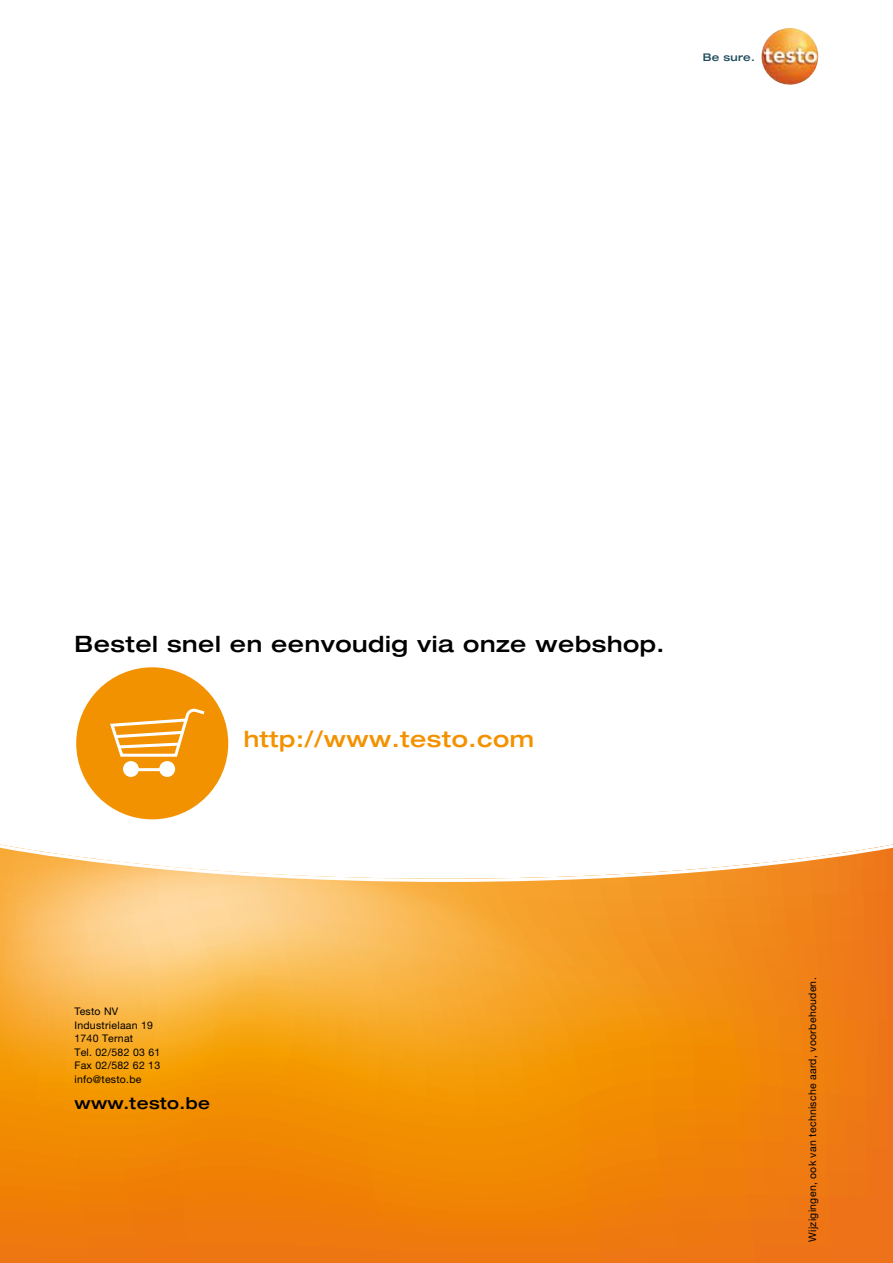
<style>
.page{position:relative;width:893px;height:1263px;background:#fff}
.page>*{position:absolute;margin:0;border:0;box-sizing:border-box;transform-origin:0 0}
.t1{font:500 expanded 22.5px "Helvetica Neue LT Com";letter-spacing:.025em;color:#000}
.t2{font:500 expanded 22.5px "Helvetica Neue LT Com";letter-spacing:.025em;color:#f39200}
.t3{font:500 expanded 16.5px "Helvetica Neue LT Com";letter-spacing:.025em;color:#000}
.t4{font:10.5px/13.5px "Helvetica Neue LTW1 G";letter-spacing:.025em;color:#000}
.t5{font:500 expanded 10.5px "Helvetica Neue LT Com";letter-spacing:.025em;color:#1f4d5e}
</style>
<div class="page">
<img style="left:761px;top:28px;width:57px;height:57px">
<svg style="left:0;top:844px;width:893px;height:419px;background:#f39b2d"></svg>
<div style="left:75px;top:666px;width:154px;height:154px;background:#f39200;border-radius:50%"></div>
<svg style="left:159px;top:761px;width:16px;height:16px"></svg>
<svg style="left:123px;top:761px;width:16px;height:16px"></svg>
<svg style="left:110px;top:709px;width:95px;height:64px"></svg>
<p class="t5" style="left:703px;top:50px;width:54px">Be sure.</p>
<h1 class="t1" style="left:74px;top:629px;width:592px">Bestel snel en eenvoudig via onze webshop.</h1>
<h1 class="t2" style="left:244px;top:724px;width:292px">http://www.testo.com</h1>
<p class="t4" style="left:74px;top:1005px;width:87px">Testo NV<br>Industrielaan 19<br>1740 Ternat<br>Tel. 02/582 03 61<br>Fax 02/582 62 13 info@testo.be</p>
<h2 class="t3" style="left:74px;top:1093px;width:137px">www.testo.be</h2>
<p class="t4" style="left:806px;top:1242px;width:266px;rotate:-90deg">Wijzigingen, ook van technische aard, voorbehouden.</p>
</div>
